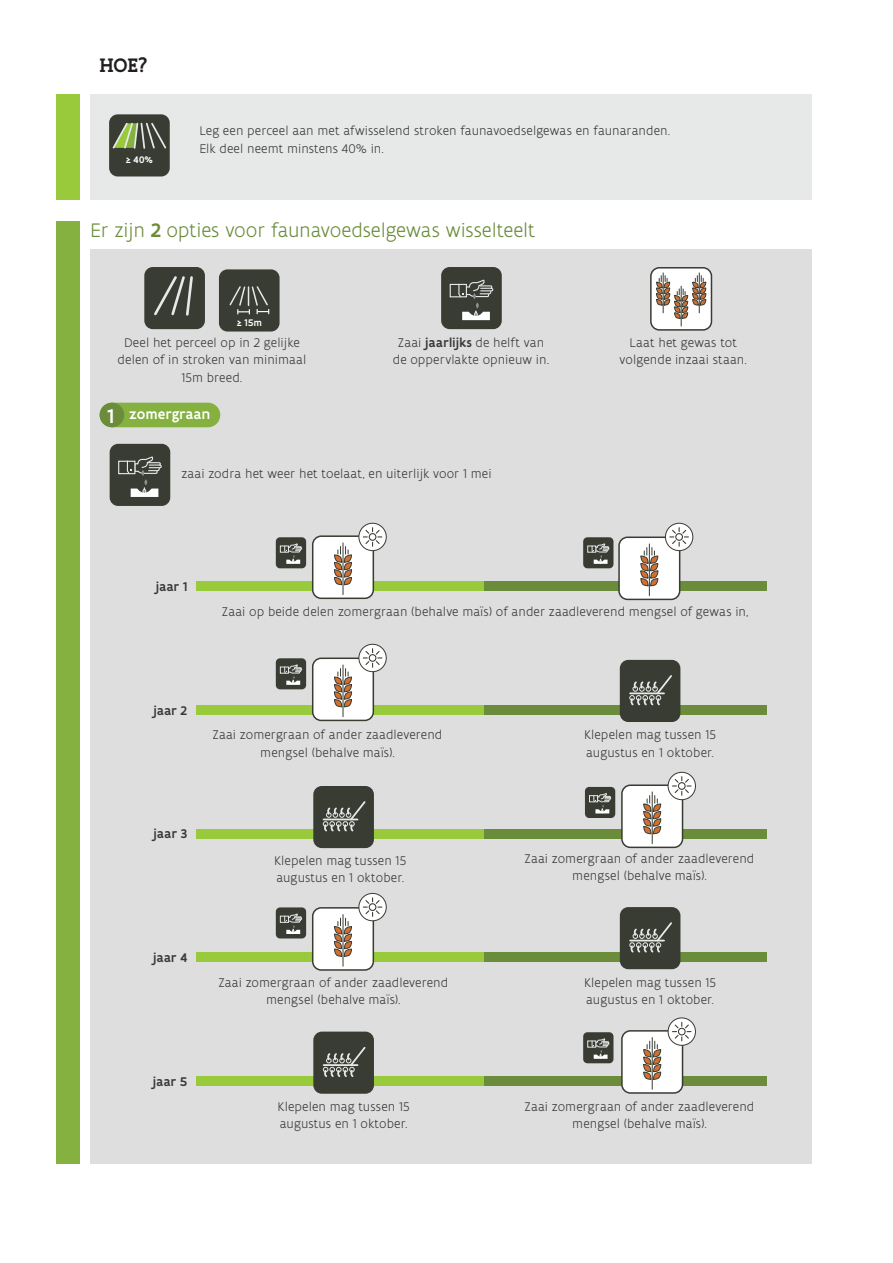
<style>
.page{position:relative;width:893px;height:1263px;background:#fff}
.page>*{position:absolute;margin:0;border:0;box-sizing:border-box;transform-origin:0 0}
.t1{font:300 21px "Flanders Art Sans";letter-spacing:-.01em;color:#6b8c3a}
.t2{font:500 21px "Flanders Art Serif";color:#231f20}
.t3{font:500 15px "Flanders Art Sans";letter-spacing:.015em;color:#fff}
.t4{font:300 13.5px/17.2px "Flanders Art Sans";letter-spacing:.005em;color:#383839;text-align:center}
.t5{font:500 13.5px "Flanders Art Sans";letter-spacing:.02em;color:#383839}
.t6{font:500 10.2px "Flanders Art Sans";color:#fff}
.s1{font-weight:500}
.s2{font-size:21px}
</style>
<div class="page">
<div style="left:90px;top:95px;width:722px;height:105px;background:#e7e9e8"></div>
<div style="left:90px;top:249px;width:722px;height:915px;background:#dddedd"></div>
<div style="left:484px;top:1076px;width:283px;height:10px;background:#6b8c3a"></div>
<div style="left:197px;top:1076px;width:287px;height:10px;background:#99ca3c"></div>
<div style="left:622px;top:1031px;width:60px;height:62px;background:#fff;border-radius:9px"></div>
<div style="left:621px;top:1030px;width:62px;height:64px;border:2px solid #383c32;border-radius:9px"></div>
<hr style="left:652px;top:1037px;width:1px;height:52px;background:#383c32">
<svg style="left:643px;top:1041px;width:19px;height:39px"></svg>
<div style="left:484px;top:582px;width:283px;height:9px;background:#6b8c3a"></div>
<div style="left:197px;top:582px;width:287px;height:9px;background:#99ca3c"></div>
<div style="left:484px;top:705px;width:283px;height:10px;background:#6b8c3a"></div>
<div style="left:197px;top:705px;width:287px;height:10px;background:#99ca3c"></div>
<div style="left:484px;top:829px;width:283px;height:9px;background:#6b8c3a"></div>
<div style="left:197px;top:829px;width:287px;height:9px;background:#99ca3c"></div>
<div style="left:484px;top:952px;width:283px;height:10px;background:#6b8c3a"></div>
<div style="left:197px;top:952px;width:287px;height:10px;background:#99ca3c"></div>
<div style="left:313px;top:536px;width:60px;height:62px;background:#fff;border-radius:9px"></div>
<div style="left:312px;top:535px;width:62px;height:64px;border:2px solid #383c32;border-radius:9px"></div>
<hr style="left:343px;top:543px;width:1px;height:52px;background:#383c32">
<svg style="left:334px;top:546px;width:18px;height:40px"></svg>
<div style="left:313px;top:658px;width:60px;height:62px;background:#fff;border-radius:9px"></div>
<div style="left:312px;top:657px;width:62px;height:64px;border:2px solid #383c32;border-radius:9px"></div>
<hr style="left:343px;top:665px;width:1px;height:52px;background:#383c32">
<svg style="left:334px;top:669px;width:18px;height:39px"></svg>
<div style="left:313px;top:908px;width:60px;height:62px;background:#fff;border-radius:9px"></div>
<div style="left:312px;top:907px;width:62px;height:64px;border:2px solid #383c32;border-radius:9px"></div>
<hr style="left:343px;top:914px;width:1px;height:52px;background:#383c32">
<svg style="left:334px;top:918px;width:18px;height:39px"></svg>
<div style="left:619px;top:537px;width:61px;height:62px;background:#fff;border-radius:9px"></div>
<div style="left:618px;top:536px;width:62px;height:64px;border:2px solid #383c32;border-radius:9px"></div>
<hr style="left:649px;top:544px;width:1px;height:52px;background:#383c32">
<svg style="left:640px;top:548px;width:19px;height:39px"></svg>
<div style="left:622px;top:785px;width:60px;height:62px;background:#fff;border-radius:9px"></div>
<div style="left:621px;top:784px;width:62px;height:64px;border:2px solid #383c32;border-radius:9px"></div>
<hr style="left:652px;top:792px;width:1px;height:52px;background:#383c32">
<svg style="left:643px;top:795px;width:19px;height:40px"></svg>
<div style="left:110px;top:444px;width:60px;height:62px;background:#383c32;border-radius:9px"></div>
<svg style="left:118px;top:456px;width:43px;height:41px"></svg>
<div style="left:56px;top:95px;width:23px;height:105px;background:#99ca3c"></div>
<div style="left:651px;top:268px;width:60px;height:62px;background:#fff;border-radius:9px"></div>
<div style="left:650px;top:267px;width:62px;height:64px;border:2px solid #383c32;border-radius:9px"></div>
<hr style="left:681px;top:286px;width:1px;height:40px;background:#383c32">
<hr style="left:699px;top:273px;width:1px;height:40px;background:#383c32">
<hr style="left:663px;top:273px;width:1px;height:40px;background:#383c32">
<svg style="left:656px;top:276px;width:50px;height:43px"></svg>
<div style="left:144px;top:267px;width:61px;height:62px;background:#383c32;border-radius:9px"></div>
<svg style="left:154px;top:276px;width:39px;height:40px"></svg>
<div style="left:219px;top:269px;width:61px;height:62px;background:#383c32;border-radius:9px"></div>
<div style="left:441px;top:267px;width:61px;height:62px;background:#383c32;border-radius:9px"></div>
<svg style="left:449px;top:279px;width:44px;height:41px"></svg>
<svg style="left:229px;top:286px;width:40px;height:28px"></svg>
<div style="left:56px;top:221px;width:23px;height:943px;background:#84b13f"></div>
<div style="left:100px;top:403px;width:120px;height:24px;background:#84b13f;border-radius:12px"></div>
<div style="left:100px;top:403px;width:24px;height:24px;background:#6b8c3a;border-radius:50%"></div>
<svg style="left:359px;top:523px;width:27px;height:28px"></svg>
<div style="left:359px;top:523px;width:28px;height:28px;border:1px solid #383c32;border-radius:50%"></div>
<svg style="left:363px;top:528px;width:19px;height:18px"></svg>
<svg style="left:359px;top:644px;width:27px;height:28px"></svg>
<div style="left:359px;top:644px;width:28px;height:28px;border:1px solid #383c32;border-radius:50%"></div>
<svg style="left:363px;top:649px;width:19px;height:18px"></svg>
<svg style="left:668px;top:772px;width:27px;height:28px"></svg>
<div style="left:668px;top:772px;width:28px;height:28px;border:1px solid #383c32;border-radius:50%"></div>
<svg style="left:672px;top:777px;width:19px;height:18px"></svg>
<svg style="left:359px;top:893px;width:27px;height:28px"></svg>
<div style="left:359px;top:893px;width:28px;height:28px;border:1px solid #383c32;border-radius:50%"></div>
<svg style="left:363px;top:898px;width:19px;height:18px"></svg>
<svg style="left:668px;top:1018px;width:27px;height:27px"></svg>
<div style="left:668px;top:1017px;width:28px;height:29px;border:1px solid #383c32;border-radius:50%"></div>
<svg style="left:672px;top:1022px;width:19px;height:19px"></svg>
<svg style="left:665px;top:523px;width:28px;height:28px"></svg>
<div style="left:665px;top:523px;width:28px;height:28px;border:1px solid #383c32;border-radius:50%"></div>
<svg style="left:670px;top:528px;width:18px;height:18px"></svg>
<div style="left:276px;top:537px;width:30px;height:31px;background:#383c32;border-radius:4px"></div>
<svg style="left:280px;top:543px;width:22px;height:21px"></svg>
<div style="left:583px;top:537px;width:30px;height:31px;background:#383c32;border-radius:4px"></div>
<svg style="left:587px;top:543px;width:22px;height:21px"></svg>
<div style="left:276px;top:658px;width:30px;height:31px;background:#383c32;border-radius:4px"></div>
<svg style="left:280px;top:664px;width:22px;height:21px"></svg>
<div style="left:585px;top:787px;width:30px;height:31px;background:#383c32;border-radius:4px"></div>
<svg style="left:589px;top:793px;width:22px;height:20px"></svg>
<div style="left:276px;top:907px;width:30px;height:31px;background:#383c32;border-radius:4px"></div>
<svg style="left:280px;top:913px;width:22px;height:21px"></svg>
<div style="left:583px;top:1032px;width:30px;height:31px;background:#383c32;border-radius:4px"></div>
<svg style="left:587px;top:1038px;width:22px;height:21px"></svg>
<div style="left:620px;top:907px;width:60px;height:62px;background:#383c32;border-radius:9px"></div>
<svg style="left:629px;top:922px;width:43px;height:31px"></svg>
<div style="left:313px;top:1031px;width:61px;height:63px;background:#383c32;border-radius:9px"></div>
<svg style="left:323px;top:1046px;width:43px;height:31px"></svg>
<div style="left:313px;top:786px;width:61px;height:62px;background:#383c32;border-radius:9px"></div>
<svg style="left:323px;top:801px;width:43px;height:31px"></svg>
<div style="left:620px;top:660px;width:60px;height:62px;background:#383c32;border-radius:9px"></div>
<svg style="left:629px;top:675px;width:43px;height:31px"></svg>
<div style="left:109px;top:114px;width:61px;height:62px;background:#383c32;border-radius:9px"></div>
<svg style="left:112px;top:122px;width:55px;height:27px"></svg>
<h1 class="t2" style="left:100px;top:52px;width:50px">HOE?</h1>
<p class="t6" style="left:126px;top:154px;width:29px">≥ 40%</p>
<p class="t4" style="left:199px;top:122px;width:472px;text-align:left">Leg een perceel aan met afwisselend stroken faunavoedselgewas en faunaranden.<br>Elk deel neemt minstens 40% in.</p>
<h1 class="t1" style="left:90px;top:218px;width:446px">Er zijn <span class="s1">2</span> opties voor faunavoedselgewas wisselteelt</h1>
<p class="t6" style="left:237px;top:316px;width:27px">≥ 15m</p>
<p class="t4" style="left:118px;top:334px;width:190px">Deel het perceel op in 2 gelijke delen of in stroken van minimaal<br>15m breed.</p>
<p class="t3" style="left:108px;top:404px;width:104px"><span class="s2">1</span> zomergraan</p>
<p class="t4" style="left:393px;top:334px;width:158px">Zaai <span class="s1">jaarlijks</span> de helft van de oppervlakte opnieuw in.</p>
<p class="t4" style="left:620px;top:334px;width:129px">Laat het gewas tot volgende inzaai staan.</p>
<p class="t4" style="left:181px;top:465px;width:312px">zaai zodra het weer het toelaat, en uiterlijk voor 1 mei</p>
<p class="t5" style="left:156px;top:578px;width:33px">jaar 1</p>
<p class="t4" style="left:222px;top:603px;width:528px">Zaai op beide delen zomergraan (behalve maïs) of ander zaadleverend mengsel of gewas in,</p>
<p class="t5" style="left:153px;top:702px;width:35px">jaar 2</p>
<p class="t4" style="left:213px;top:726px;width:231px">Zaai zomergraan of ander zaadleverend mengsel (behalve maïs).</p>
<p class="t5" style="left:154px;top:825px;width:35px">jaar 3</p>
<p class="t5" style="left:153px;top:949px;width:36px">jaar 4</p>
<p class="t4" style="left:274px;top:852px;width:133px;text-align:left">Klepelen mag tussen 15 augustus en 1 oktober.</p>
<p class="t4" style="left:218px;top:973px;width:231px">Zaai zomergraan of ander zaadleverend mengsel (behalve maïs).</p>
<p class="t5" style="left:153px;top:1073px;width:36px">jaar 5</p>
<p class="t4" style="left:278px;top:1098px;width:133px;text-align:left">Klepelen mag tussen 15 augustus en 1 oktober.</p>
<p class="t4" style="left:584px;top:726px;width:133px;text-align:left">Klepelen mag tussen 15 augustus en 1 oktober.</p>
<p class="t4" style="left:525px;top:849px;width:231px">Zaai zomergraan of ander zaadleverend mengsel (behalve maïs).</p>
<p class="t4" style="left:584px;top:973px;width:133px;text-align:left">Klepelen mag tussen 15 augustus en 1 oktober.</p>
<p class="t4" style="left:525px;top:1098px;width:231px">Zaai zomergraan of ander zaadleverend mengsel (behalve maïs).</p>
</div>
